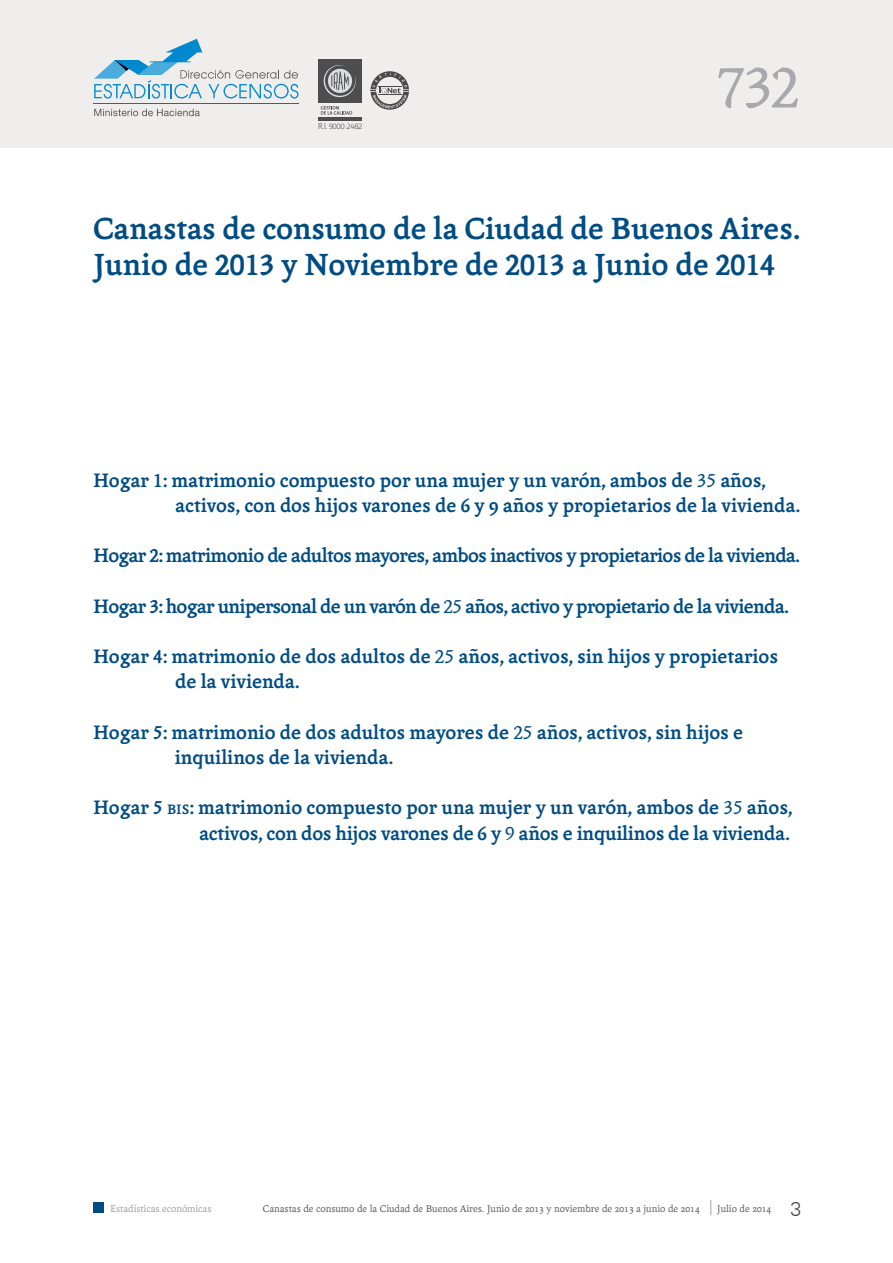
<style>
.page{position:relative;width:893px;height:1263px;background:#fff}
.page>*{position:absolute;margin:0;border:0;box-sizing:border-box;transform-origin:0 0}
.t1{font:64.05px "Andralis NDSC";color:#a7a9ac}
.t2{font:700 33px/36px "Andralis ND Os F";color:#004c83}
.t3{font:700 21px/25.2px "Andralis ND Os F";color:#004c83}
.t4{font:700 21px "Andralis ND Os F";letter-spacing:-.03em;color:#004c83}
.t5{font:10.5px "Andralis ND Os F";color:#5a5b5d}
.t6{font:10.5px "Andralis ND Os F";color:#9d9fa2}
.t7{font:100 8.7px "Chaco";letter-spacing:-.05em;color:#414042}
.s1{font-family:"Andralis NDSC"}
.s2{font-family:"Andralis NDSC";font-weight:400}
.s3{font-size:14.7px}
.s4{font-size:21px}
.s5{font-family:"Zurich BT";font-weight:300;font-size:19.5px;color:#414042}
</style>
<div class="page">
<div style="left:94px;top:1202px;width:10px;height:11px;background:#004c83"></div>
<div style="left:0;top:0;width:893px;height:148px;background:#f0eeec"></div>
<svg style="left:370px;top:71px;width:39px;height:39px"></svg>
<hr style="left:94px;top:104px;width:205px;height:1px;background:#58595b">
<svg style="left:94px;top:109px;width:106px;height:7px"></svg>
<svg style="left:94px;top:39px;width:205px;height:60px"></svg>
<div style="left:318px;top:59px;width:44px;height:44px;background:#4d4d4f"></div>
<hr style="left:318px;top:117px;width:44px;height:3px;background:#4d4d4f">
<svg style="left:323px;top:65px;width:33px;height:33px"></svg>
<svg style="left:321px;top:106px;width:31px;height:9px"></svg>
<p class="t7" style="left:318px;top:122px;width:46px">R.I. 9000-2482</p>
<h1 class="t1" style="left:716px;top:52px;width:85px">732</h1>
<h2 class="t2" style="left:94px;top:210px;width:707px">Canastas de consumo de la Ciudad de Buenos Aires.<br>Junio de <span class="s1">2013</span> y Noviembre de <span class="s1">2013</span> a Junio de <span class="s1">2014</span></h2>
<p class="t3" style="left:175px;top:468px;width:626px;text-indent:-82px">Hogar <span class="s1">1</span>: matrimonio compuesto por una mujer y un varón, ambos de <span class="s2">35</span> años, activos, con dos hijos varones de 6 y 9 años y propietarios de la vivienda.</p>
<p class="t4" style="left:93px;top:544px;width:708px">Hogar <span class="s1">2</span>: matrimonio de adultos mayores, ambos inactivos y propietarios de la vivienda.</p>
<p class="t4" style="left:93px;top:595px;width:697px">Hogar <span class="s1">3</span>: hogar unipersonal de un varón de <span class="s2">25</span> años, activo y propietario de la vivienda.</p>
<p class="t3" style="left:175px;top:644px;width:604px;text-indent:-82px">Hogar <span class="s1">4</span>: matrimonio de dos adultos de <span class="s2">25</span> años, activos, sin hijos y propietarios de la vivienda.</p>
<p class="t3" style="left:175px;top:720px;width:570px;text-indent:-82px">Hogar <span class="s1">5</span>: matrimonio de dos adultos mayores de <span class="s2">25</span> años, activos, sin hijos e inquilinos de la vivienda.</p>
<p class="t3" style="left:93px;top:795px;width:701px;text-align:right">Hogar <span class="s1">5</span> <span class="s3">bis</span>: matrimonio compuesto por una mujer y un varón, ambos de <span class="s2">35</span> años, activos, con dos hijos varones de 6 y <span class="s2">9</span> años e inquilinos de la vivienda.</p>
<p class="t6" style="left:110px;top:1203px;width:103px">Estadísticas económicas</p>
<p class="t5" style="left:263px;top:1203px;width:540px">Canastas de consumo de la Ciudad de Buenos Aires. Junio de 2013 y noviembre de 2013 a junio de 2014 <span class="s4">|</span> Julio de 2014 <span class="s5">3</span></p>
</div>
